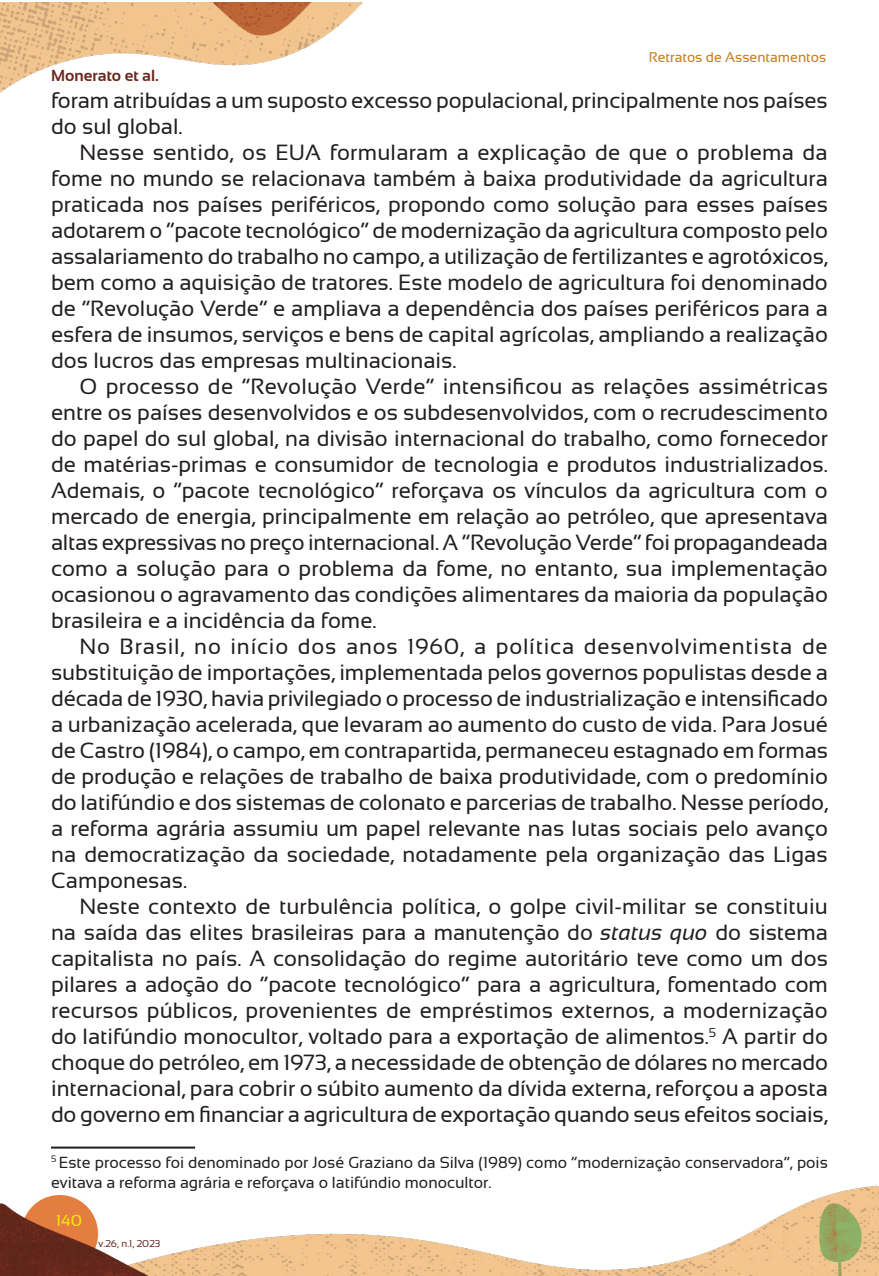
<style>
.page{position:relative;width:879px;height:1276px;background:#fff}
.page>*{position:absolute;margin:0;border:0;box-sizing:border-box;transform-origin:0 0}
.t1{font:22px/26px "Sansation";color:#231f20;text-align:justify}
.t2{font:16px/20px "Sansation";color:#231f20}
.t3{font:700 16px "Sansation";color:#6a2820}
.t4{font:16px "Sansation";color:#f4eb0a}
.t5{font:14px "Sansation";color:#c57b18}
.t6{font:10px "Sansation";color:#6a2820}
.s1{font-style:italic}
</style>
<div class="page">
<img style="left:0;top:3px;width:362px;height:90px">
<img style="left:0;top:1185px;width:876px;height:91px">
<img style="left:876px;top:1185px;width:3px;height:91px">
<hr style="left:51px;top:1146px;width:144px;height:2px;background:#231f20">
<p class="t5" style="left:649px;top:50px;width:179px">Retratos de Assentamentos</p>
<p class="t1" style="left:51px;top:87px;width:778px">foram atribuídas a um suposto excesso populacional, principalmente nos países do sul global.</p>
<p class="t1" style="left:51px;top:139px;width:778px;text-indent:28px">Nesse sentido, os EUA formularam a explicação de que o problema da fome no mundo se relacionava também à baixa produtividade da agricultura praticada nos países periféricos, propondo como solução para esses países adotarem o “pacote tecnológico” de modernização da agricultura composto pelo assalariamento do trabalho no campo, a utilização de fertilizantes e agrotóxicos, bem como a aquisição de tratores. Este modelo de agricultura foi denominado de “Revolução Verde” e ampliava a dependência dos países periféricos para a esfera de insumos, serviços e bens de capital agrícolas, ampliando a realização dos lucros das empresas multinacionais.</p>
<p class="t1" style="left:51px;top:373px;width:778px;text-indent:28px">O processo de “Revolução Verde” intensificou as relações assimétricas entre os países desenvolvidos e os subdesenvolvidos, com o recrudescimento do papel do sul global, na divisão internacional do trabalho, como fornecedor de matérias-primas e consumidor de tecnologia e produtos industrializados.<br>Ademais, o “pacote tecnológico” reforçava os vínculos da agricultura com o mercado de energia, principalmente em relação ao petróleo, que apresentava altas expressivas no preço internacional. A “Revolução Verde” foi propagandeada como a solução para o problema da fome, no entanto, sua implementação ocasionou o agravamento das condições alimentares da maioria da população brasileira e a incidência da fome.</p>
<p class="t1" style="left:51px;top:633px;width:778px;text-indent:28px">No Brasil, no início dos anos 1960, a política desenvolvimentista de substituição de importações, implementada pelos governos populistas desde a década de 1930, havia privilegiado o processo de industrialização e intensificado a urbanização acelerada, que levaram ao aumento do custo de vida. Para Josué de Castro (1984), o campo, em contrapartida, permaneceu estagnado em formas de produção e relações de trabalho de baixa produtividade, com o predomínio do latifúndio e dos sistemas de colonato e parcerias de trabalho. Nesse período, a reforma agrária assumiu um papel relevante nas lutas sociais pelo avanço na democratização da sociedade, notadamente pela organização das Ligas Camponesas.</p>
<p class="t1" style="left:51px;top:893px;width:778px;text-indent:28px">Neste contexto de turbulência política, o golpe civil-militar se constituiu na saída das elites brasileiras para a manutenção do <span class="s1">status quo</span> do sistema capitalista no país. A consolidação do regime autoritário teve como um dos pilares a adoção do “pacote tecnológico” para a agricultura, fomentado com recursos públicos, provenientes de empréstimos externos, a modernização do latifúndio monocultor, voltado para a exportação de alimentos.<sup>5</sup> A partir do choque do petróleo, em 1973, a necessidade de obtenção de dólares no mercado internacional, para cobrir o súbito aumento da dívida externa, reforçou a aposta do governo em financiar a agricultura de exportação quando seus efeitos sociais,</p>
<p class="t2" style="left:51px;top:1152px;width:778px"><sup>5</sup> Este processo foi denominado por José Graziano da Silva (1989) como “modernização conservadora”, pois evitava a reforma agrária e reforçava o latifúndio monocultor.</p>
<p class="t3" style="left:51px;top:67px;width:109px">Monerato et al.</p>
<p class="t4" style="left:56px;top:1211px;width:27px">140</p>
<p class="t6" style="left:99px;top:1237px;width:63px">v.26, n.1, 2023</p>
</div>
